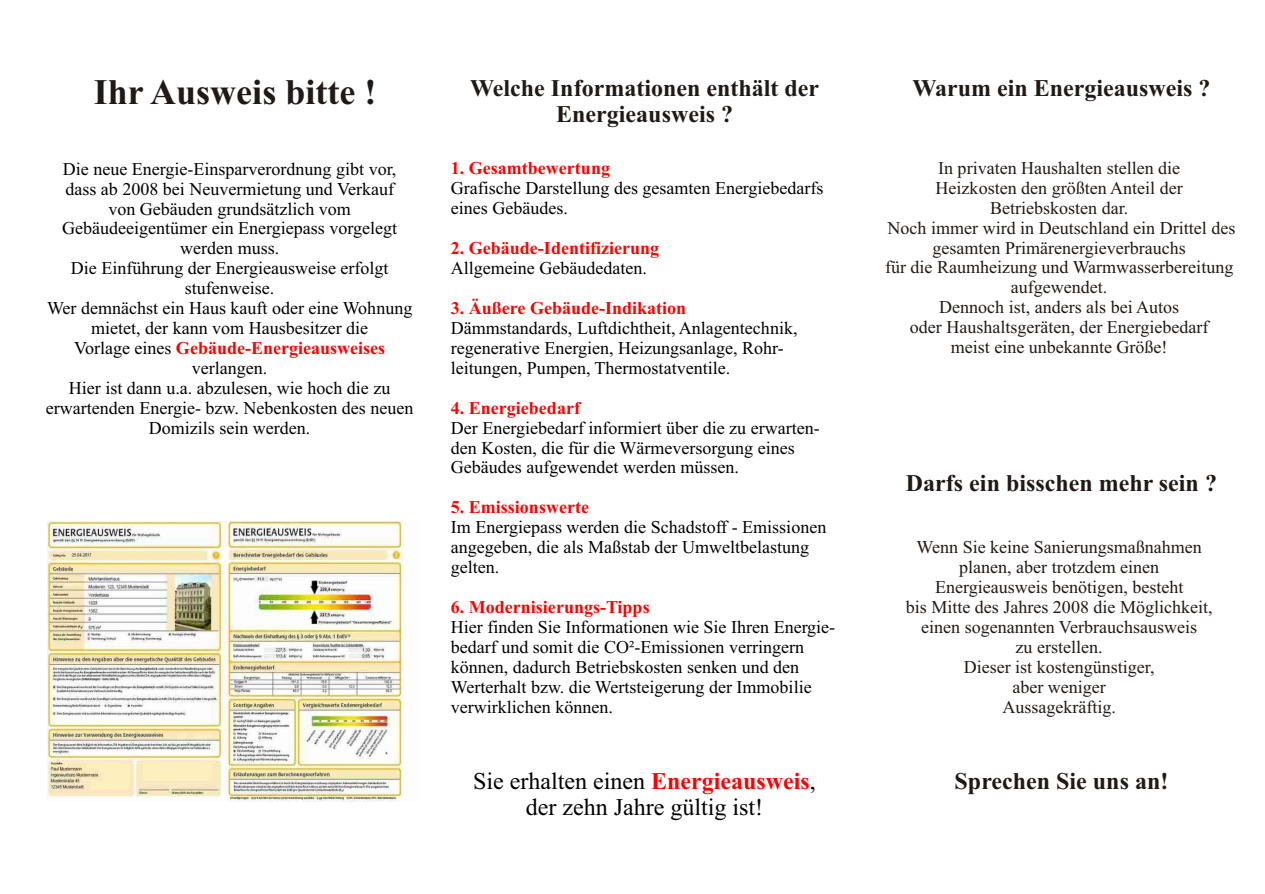
<style>
.page{position:relative;width:1265px;height:894px;background:#fff}
.page>*{position:absolute;margin:0;border:0;box-sizing:border-box;transform-origin:0 0}
.t1{font:700 36px "Times New Roman";color:#1f1a17}
.t2{font:700 24px/26.5px "Times New Roman";color:#1f1a17;text-align:center}
.t3{font:24px "Times New Roman";color:#000}
.t4{font:18px/20px "Times New Roman";color:#000}
.t5{font:18px/20px "Times New Roman";color:#1f1a17;text-align:center}
.t6{font:700 18px "Times New Roman";color:#f00}
.s1{font-weight:700;color:#f00}
</style>
<div class="page">
<img style="left:47px;top:522px;width:356px;height:279px">
<h1 class="t1" style="left:94px;top:80px;width:284px">Ihr Ausweis bitte !</h1>
<p class="t4" style="left:46px;top:160px;width:369px;text-align:center">Die neue Energie-Einsparverordnung gibt vor, dass ab 2008 bei Neuvermietung und Verkauf<br>von Gebäuden grundsätzlich vom Gebäudeeigentümer ein Energiepass vorgelegt werden muss.<br>Die Einführung der Energieausweise erfolgt stufenweise.<br>Wer demnächst ein Haus kauft oder eine Wohnung mietet, der kann vom Hausbesitzer die<br>Vorlage eines <span class="s1">Gebäude-Energieausweises </span>verlangen.<br>Hier ist dann u.a. abzulesen, wie hoch die zu erwartenden Energie- bzw. Nebenkosten des neuen Domizils sein werden.</p>
<h2 class="t2" style="left:470px;top:77px;width:350px">Welche Informationen enthält der<br>Energieausweis ?</h2>
<p class="t6" style="left:451px;top:162px;width:161px">1. Gesamtbewertung</p>
<p class="t4" style="left:451px;top:180px;width:374px">Grafische Darstellung des gesamten Energiebedarfs eines Gebäudes.</p>
<p class="t6" style="left:451px;top:242px;width:210px">2. Gebäude-Identifizierung</p>
<p class="t4" style="left:451px;top:260px;width:198px">Allgemeine Gebäudedaten.</p>
<p class="t6" style="left:451px;top:302px;width:237px">3. Äußere Gebäude-Indikation</p>
<p class="t4" style="left:451px;top:320px;width:348px">Dämmstandards, Luftdichtheit, Anlagentechnik, regenerative Energien, Heizungsanlage, Rohr&shy;leitungen, Pumpen, Thermostatventile.</p>
<p class="t6" style="left:451px;top:401px;width:131px">4. Energiebedarf</p>
<p class="t4" style="left:451px;top:419px;width:370px">Der Energiebedarf informiert über die zu erwarten&shy;den Kosten, die für die Wärmeversorgung eines<br>Gebäudes aufgewendet werden müssen.</p>
<p class="t6" style="left:451px;top:501px;width:140px">5. Emissionswerte</p>
<p class="t4" style="left:451px;top:519px;width:377px">Im Energiepass werden die Schadstoff - Emissionen angegeben, die als Maßstab der Umweltbelastung gelten.</p>
<p class="t6" style="left:451px;top:601px;width:200px">6. Modernisierungs-Tipps</p>
<p class="t4" style="left:451px;top:619px;width:386px">Hier finden Sie Informationen wie Sie Ihren Energie&shy;bedarf und somit die CO²-Emissionen verringern können, dadurch Betriebskosten senken und den Werterhalt bzw. die Wertsteigerung der Immobilie verwirklichen können.</p>
<h2 class="t2" style="left:912px;top:77px;width:300px">Warum ein Energieausweis ?</h2>
<p class="t5" style="left:885px;top:160px;width:352px">In privaten Haushalten stellen die<br>Heizkosten den größten Anteil der Betriebskosten dar.<br>Noch immer wird in Deutschland ein Drittel des gesamten Primärenergieverbrauchs<br>für die Raumheizung und Warmwasserbereitung aufgewendet.<br>Dennoch ist, anders als bei Autos<br>oder Haushaltsgeräten, der Energiebedarf<br>meist eine unbekannte Größe!</p>
<h2 class="t2" style="left:906px;top:472px;width:312px">Darfs ein bisschen mehr sein ?</h2>
<p class="t5" style="left:906px;top:539px;width:308px">Wenn Sie keine Sanierungsmaßnahmen planen, aber trotzdem einen<br>Energieausweis benötigen, besteht<br>bis Mitte des Jahres 2008 die Möglichkeit, einen sogenannten Verbrauchsausweis<br>zu erstellen.<br>Dieser ist kostengünstiger,<br>aber weniger<br>Aussagekräftig.</p>
<h2 class="t3" style="left:473px;top:772px;width:344px">Sie erhalten einen <span class="s1">Energieausweis</span>,</h2>
<h2 class="t2" style="left:954px;top:770px;width:215px">Sprechen Sie uns an!</h2>
<h2 class="t3" style="left:526px;top:799px;width:239px">der zehn Jahre gültig ist!</h2>
</div>
